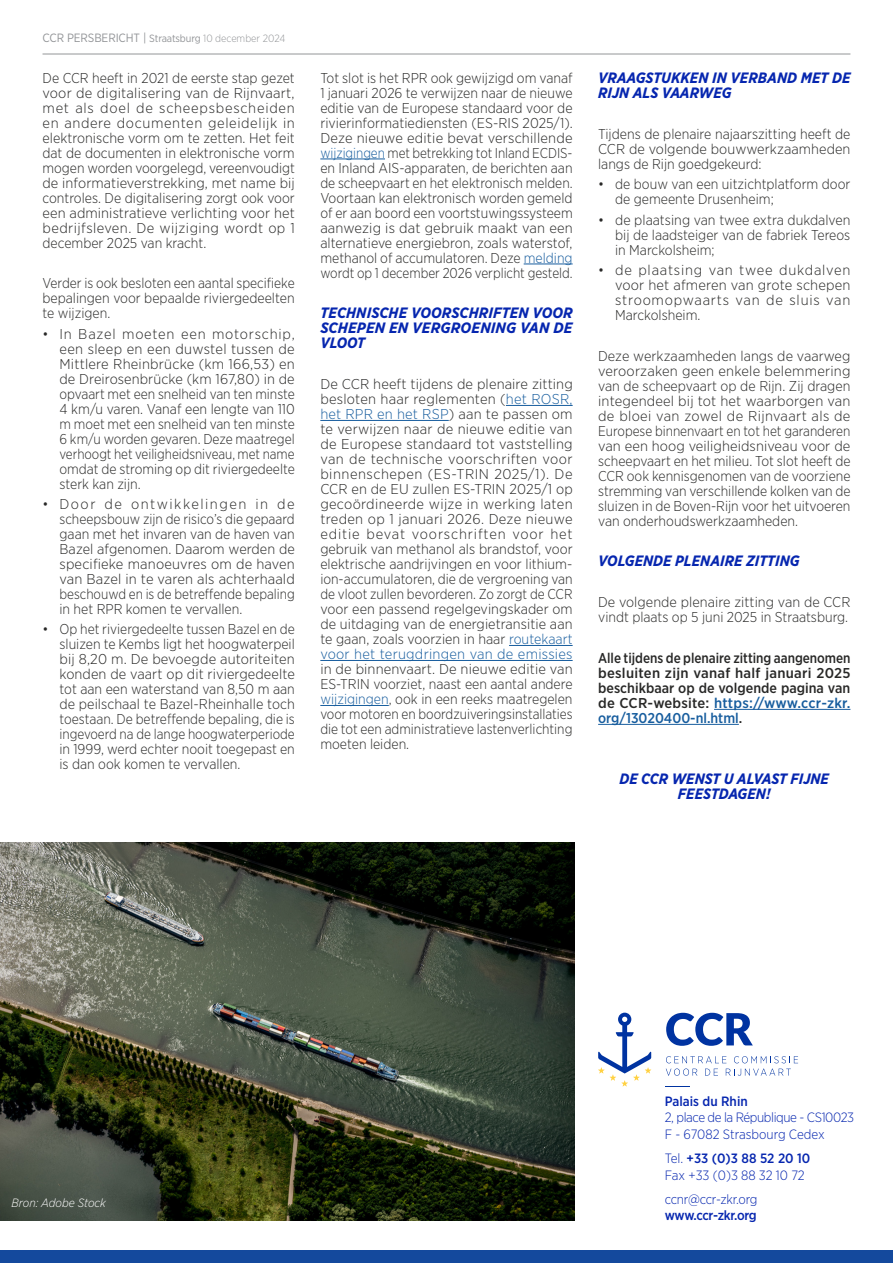
<style>
.page{position:relative;width:893px;height:1263px;background:#fff}
.page>*{position:absolute;margin:0;border:0;box-sizing:border-box;transform-origin:0 0}
.Texte_courant_light_gris{font:italic 700 15px/15px "Gotham Narrow";color:#0626af;text-align:justify}
.Texte_courant_light_gris-2{font:300 14.25px/15px "Gotham Narrow";color:#282827;text-align:justify}
.Texte_courant_light_gris-3{font:300 14.25px/15px "Gotham Narrow";color:#282827;text-align:justify;scale:1.05 1}
.Texte_courant_light_gris-4{font:500 14.25px/15px "Gotham Narrow";color:#282827;text-align:justify;scale:.95 1}
.t1{font:300 13.5px/16.2px "Gotham Narrow";letter-spacing:-.025em;color:#0626af}
.t2{font:300 13.5px "Gotham Narrow";color:#0626af}
.t3{font:500 13.5px "Gotham Narrow";color:#0626af}
.t4{font:12px "Gotham Narrow";letter-spacing:-.01em;color:#939598}
.Texte_courant_light_gris-5{font:italic 300 12px "Gotham Narrow";color:#fff}
.s1{font-size:10.5px}
.s2{font-weight:300;font-size:10.5px}
.s3{color:#175d9e}
.s4{font-weight:500}
.s5{font-weight:300}
</style>
<div class="page">
<hr style="left:43px;top:54px;width:807px;height:1px;background:#939598">
<div style="left:0;top:1250px;width:893px;height:13px;background:#14499d"></div>
<hr style="left:320px;top:159px;width:65px;height:1px;background:#175d9e">
<hr style="left:524px;top:264px;width:49px;height:1px;background:#175d9e">
<hr style="left:506px;top:405px;width:67px;height:1px;background:#175d9e">
<hr style="left:320px;top:420px;width:129px;height:1px;background:#175d9e">
<hr style="left:509px;top:645px;width:64px;height:1px;background:#175d9e">
<hr style="left:320px;top:660px;width:253px;height:1px;background:#175d9e">
<hr style="left:320px;top:705px;width:69px;height:1px;background:#175d9e">
<hr style="left:714px;top:709px;width:136px;height:1px;background:#175d9e">
<hr style="left:598px;top:724px;width:141px;height:1px;background:#175d9e">
<svg style="left:598px;top:1013px;width:53px;height:73px"></svg>
<svg style="left:666px;top:1013px;width:87px;height:33px"></svg>
<svg style="left:665px;top:1086px;width:25px;height:1px"></svg>
<svg style="left:666px;top:1056px;width:132px;height:20px"></svg>
<img style="left:0;top:842px;width:574px;height:378px">
<p class="t4" style="left:43px;top:30px;width:244px">CCR PERSBERICHT | <span class="s1">Straatsburg</span> <span class="s2">10 december 2024</span></p>
<p class="Texte_courant_light_gris-2" style="left:43px;top:70px;width:254px">De CCR heeft in 2021 de eerste stap gezet voor de digitalisering van de Rijnvaart, met als doel de scheepsbescheiden en andere documenten geleidelijk in elektronische vorm om te zetten. Het feit dat de documenten in elektronische vorm mogen worden voorgelegd, vereenvoudigt de informatieverstrekking, met name bij controles. De digitalisering zorgt ook voor een administratieve verlichting voor het bedrijfsleven. De wijziging wordt op 1 december 2025 van kracht.</p>
<p class="Texte_courant_light_gris-2" style="left:43px;top:275px;width:254px">Verder is ook besloten een aantal specifieke bepalingen voor bepaalde riviergedeelten te wijzigen.</p>
<p class="Texte_courant_light_gris-2" style="left:60px;top:326px;width:237px;text-indent:-17px">• In Bazel moeten een motorschip, een sleep en een duwstel tussen de Mittlere Rheinbrücke (km 166,53) en de Dreirosenbrücke (km 167,80) in de opvaart met een snelheid van ten minste 4 km/u varen. Vanaf een lengte van 110 m moet met een snelheid van ten minste 6 km/u worden gevaren. Deze maatregel verhoogt het veiligheidsniveau, met name omdat de stroming op dit riviergedeelte sterk kan zijn.</p>
<p class="Texte_courant_light_gris-2" style="left:60px;top:496px;width:237px;text-indent:-17px">• Door de ontwikkelingen in de scheepsbouw zijn de risico’s die gepaard gaan met het invaren van de haven van Bazel afgenomen. Daarom werden de specifieke manoeuvres om de haven van Bazel in te varen als achterhaald beschouwd en is de betreffende bepaling in het RPR komen te vervallen.</p>
<p class="Texte_courant_light_gris-2" style="left:60px;top:621px;width:237px;text-indent:-17px">• Op het riviergedeelte tussen Bazel en de sluizen te Kembs ligt het hoogwaterpeil bij 8,20 m. De bevoegde autoriteiten konden de vaart op dit riviergedeelte tot aan een waterstand van 8,50 m aan de peilschaal te Bazel-Rheinhalle toch toestaan. De betreffende bepaling, die is ingevoerd na de lange hoogwaterperiode in 1999, werd echter nooit toegepast en is dan ook komen te vervallen.</p>
<p class="Texte_courant_light_gris-2" style="left:320px;top:70px;width:254px">Tot slot is het RPR ook gewijzigd om vanaf 1 januari 2026 te verwijzen naar de nieuwe editie van de Europese standaard voor de rivierinformatiediensten (ES-RIS 2025/1).<br>Deze nieuwe editie bevat verschillende <span class="s3">wijzigingen</span> met betrekking tot Inland ECDIS&shy;en Inland AIS-apparaten, de berichten aan de scheepvaart en het elektronisch melden.<br>Voortaan kan elektronisch worden gemeld of er aan boord een voortstuwingssysteem aanwezig is dat gebruik maakt van een alternatieve energiebron, zoals waterstof, methanol of accumulatoren. Deze <span class="s3">melding </span>wordt op 1 december 2026 verplicht gesteld.</p>
<p class="Texte_courant_light_gris" style="left:320px;top:305px;width:254px">TECHNISCHE VOORSCHRIFTEN VOOR SCHEPEN EN VERGROENING VAN DE VLOOT</p>
<p class="Texte_courant_light_gris-3" style="left:320px;top:376px;width:242px">De CCR heeft tijdens de plenaire zitting besloten haar reglementen (<span class="s3">het ROSR, het RPR en het RSP</span>) aan te passen om te verwijzen naar de nieuwe editie van de Europese standaard tot vaststelling van de technische voorschriften voor binnenschepen (ES-TRIN 2025/1). De CCR en de EU zullen ES-TRIN 2025/1 op gecoördineerde wijze in werking laten treden op 1 januari 2026. Deze nieuwe editie bevat voorschriften voor het gebruik van methanol als brandstof, voor elektrische aandrijvingen en voor lithium&shy;ion-accumulatoren, die de vergroening van de vloot zullen bevorderen. Zo zorgt de CCR voor een passend regelgevingskader om de uitdaging van de energietransitie aan te gaan, zoals voorzien in haar <span class="s3">routekaart voor het terugdringen van de emissies </span>in de binnenvaart. De nieuwe editie van ES-TRIN voorziet, naast een aantal andere <span class="s3">wijzigingen</span>, ook in een reeks maatregelen voor motoren en boordzuiveringsinstallaties die tot een administratieve lastenverlichting moeten leiden.</p>
<p class="Texte_courant_light_gris" style="left:598px;top:70px;width:254px">VRAAGSTUKKEN IN VERBAND MET DE<br>RIJN ALS VAARWEG</p>
<p class="Texte_courant_light_gris-2" style="left:598px;top:126px;width:254px">Tijdens de plenaire najaarszitting heeft de CCR de volgende bouwwerkzaamheden langs de Rijn goedgekeurd:</p>
<p class="Texte_courant_light_gris-2" style="left:615px;top:176px;width:237px;text-indent:-17px">• de bouw van een uitzichtplatform door de gemeente Drusenheim;</p>
<p class="Texte_courant_light_gris-2" style="left:615px;top:212px;width:237px;text-indent:-17px">• de plaatsing van twee extra dukdalven bij de laadsteiger van de fabriek Tereos in Marckolsheim;</p>
<p class="Texte_courant_light_gris-2" style="left:615px;top:262px;width:237px;text-indent:-17px">• de plaatsing van twee dukdalven voor het afmeren van grote schepen stroomopwaarts van de sluis van Marckolsheim.</p>
<p class="Texte_courant_light_gris-2" style="left:598px;top:348px;width:254px">Deze werkzaamheden langs de vaarweg veroorzaken geen enkele belemmering van de scheepvaart op de Rijn. Zij dragen integendeel bij tot het waarborgen van de bloei van zowel de Rijnvaart als de Europese binnenvaart en tot het garanderen van een hoog veiligheidsniveau voor de scheepvaart en het milieu. Tot slot heeft de CCR ook kennisgenomen van de voorziene stremming van verschillende kolken van de sluizen in de Boven-Rijn voor het uitvoeren van onderhoudswerkzaamheden.</p>
<p class="Texte_courant_light_gris" style="left:598px;top:554px;width:203px">VOLGENDE PLENAIRE ZITTING</p>
<p class="Texte_courant_light_gris-2" style="left:598px;top:594px;width:254px">De volgende plenaire zitting van de CCR vindt plaats op 5 juni 2025 in Straatsburg.</p>
<p class="Texte_courant_light_gris-4" style="left:598px;top:650px;width:267px">Alle tijdens de plenaire zitting aangenomen besluiten zijn vanaf half januari 2025 beschikbaar op de volgende pagina van de CCR-website: <span class="s3">https://www.ccr-zkr. org/13020400-nl.html</span>.</p>
<p class="Texte_courant_light_gris" style="left:619px;top:771px;width:211px;text-align:center">DE CCR WENST U ALVAST FIJNE<br>FEESTDAGEN!</p>
<p class="Texte_courant_light_gris-5" style="left:12px;top:1195px;width:96px">Bron: Adobe Stock</p>
<p class="t1" style="left:665px;top:1093px;width:191px"><span class="s4">Palais du Rhin<br></span>2, place de la République - CS10023</p>
<p class="t2" style="left:665px;top:1125px;width:161px">F - 67082 Strasbourg Cedex</p>
<p class="t3" style="left:665px;top:1150px;width:147px"><span class="s5">Tel.</span> +33 (0)3 88 52 20 10</p>
<p class="t2" style="left:665px;top:1166px;width:141px">Fax +33 (0)3 88 32 10 72</p>
<p class="t1" style="left:665px;top:1191px;width:94px">ccnr@ccr-zkr.org <span class="s4">www.ccr-zkr.org</span></p>
</div>
